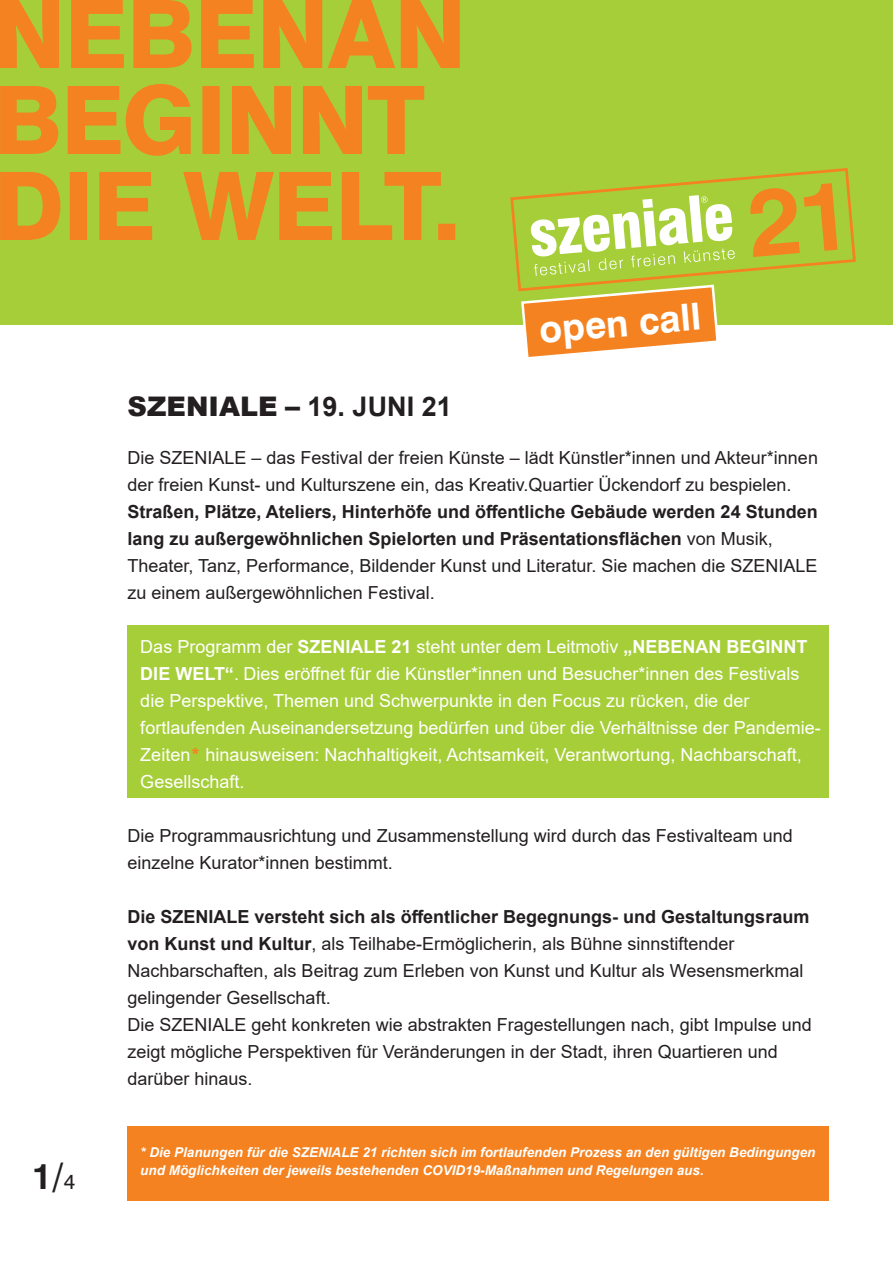
<style>
.page{position:relative;width:893px;height:1263px;background:#fff}
.page>*{position:absolute;margin:0;border:0;box-sizing:border-box;transform-origin:0 0}
.t1{font:700 37.35px "Swiss 721 BT";color:#fff}
.t2{font:700 36px "Swiss 721 BT";color:#231f20}
.t3{font:700 27px "Arial";color:#231f20}
.t4{font:18px/27px "Arial";color:#231f20}
.t5{font:18px/27px "Arial";color:#fff}
.t6{font:700 18px/27px "Arial";color:#231f20}
.t7{font:italic 700 13.5px/18px "Arial";color:#fff}
.s1{font-weight:400;font-size:21px}
.s2{font-weight:900}
.s3{font-weight:400}
.s4{font-weight:700}
.s5{font-weight:900;color:#f58220}
</style>
<div class="page">
<div style="left:128px;top:1126px;width:701px;height:74px;background:#f58220"></div>
<div style="left:128px;top:625px;width:701px;height:172px;background:#a6ce39"></div>
<div style="left:0;top:0;width:893px;height:324px;background:#a6ce39"></div>
<svg style="left:0;top:172px;width:455px;height:68px"></svg>
<svg style="left:0;top:84px;width:424px;height:72px"></svg>
<svg style="left:0;top:0;width:460px;height:68px"></svg>
<svg style="left:509px;top:168px;width:348px;height:189px"></svg>
<h2 class="t2" style="left:32px;top:1155px;width:45px">1/<span class="s1">4</span></h2>
<h1 class="t1" style="left:537px;top:307px;width:164px;rotate:-5deg">open call</h1>
<h3 class="t3" style="left:128px;top:387px;width:326px"><span class="s2">SZENIALE</span> – 19. JUNI 21</h3>
<p class="t4" style="left:128px;top:444px;width:692px">Die SZENIALE – das Festival der freien Künste – lädt Künstler*innen und Akteur*innen der freien Kunst- und Kulturszene ein, das Kreativ.Quartier Ückendorf zu bespielen.</p>
<p class="t6" style="left:128px;top:498px;width:692px">Straßen, Plätze, Ateliers, Hinterhöfe und öffentliche Gebäude werden 24 Stunden lang zu außergewöhnlichen Spielorten und Präsentationsflächen <span class="s3">von Musik, Theater, Tanz, Performance, Bildender Kunst und Literatur. Sie machen die SZENIALE zu einem außergewöhnlichen Festival.</span></p>
<p class="t5" style="left:140px;top:633px;width:682px">Das Programm der <span class="s4">SZENIALE 21</span> steht unter dem Leitmotiv <span class="s4">„NEBENAN BEGINNT DIE WELT“</span>. Dies eröffnet für die Künstler*innen und Besucher*innen des Festivals die Perspektive, Themen und Schwerpunkte in den Focus zu rücken, die der fortlaufenden Auseinandersetzung bedürfen und über die Verhältnisse der Pandemie-Zeiten<span class="s5">*</span> hinausweisen: Nachhaltigkeit, Achtsamkeit, Verantwortung, Nachbarschaft, Gesellschaft.</p>
<p class="t4" style="left:128px;top:822px;width:667px">Die Programmausrichtung und Zusammenstellung wird durch das Festivalteam und einzelne Kurator*innen bestimmt.</p>
<p class="t4" style="left:128px;top:903px;width:686px"><span class="s4">Die SZENIALE versteht sich als öffentlicher Begegnungs- und Gestaltungsraum von Kunst und Kultur</span>, als Teilhabe-Ermöglicherin, als Bühne sinnstiftender Nachbarschaften, als Beitrag zum Erleben von Kunst und Kultur als Wesensmerkmal gelingender Gesellschaft.<br>Die SZENIALE geht konkreten wie abstrakten Fragestellungen nach, gibt Impulse und zeigt mögliche Perspektiven für Veränderungen in der Stadt, ihren Quartieren und darüber hinaus.</p>
<p class="t7" style="left:140px;top:1143px;width:677px">* Die Planungen für die SZENIALE 21 richten sich im fortlaufenden Prozess an den gültigen Bedingungen und Möglichkeiten der jeweils bestehenden COVID19-Maßnahmen und Regelungen aus.</p>
</div>
